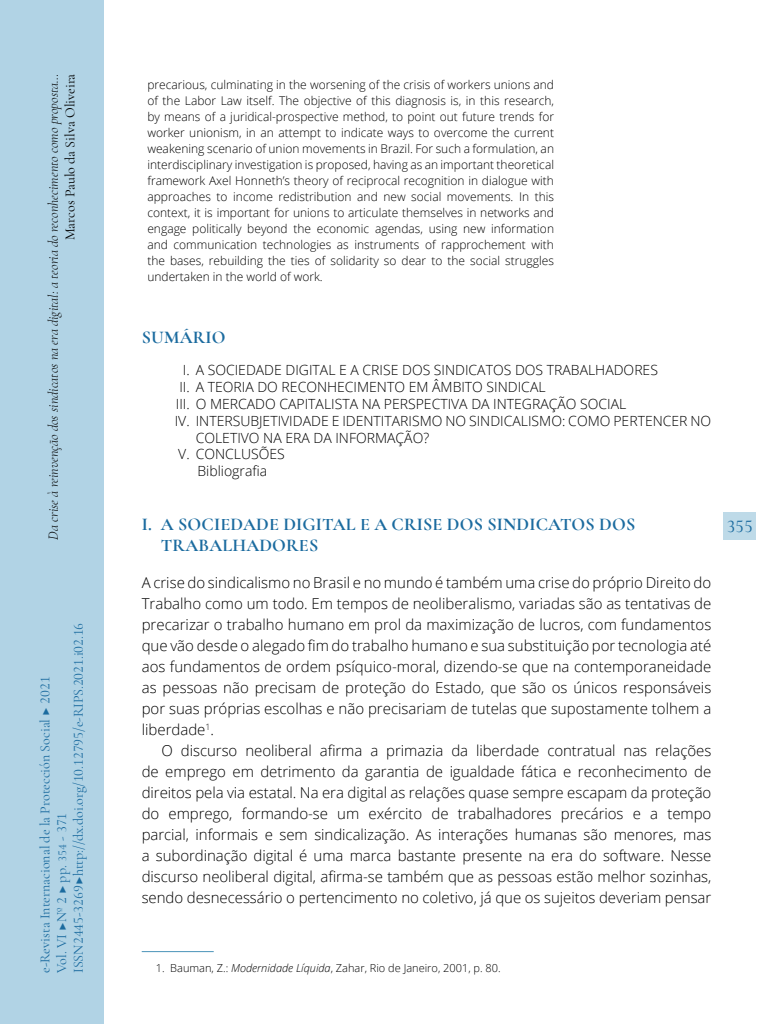
<style>
.page{position:relative;width:768px;height:1024px;background:#fff}
.page>*{position:absolute;margin:0;border:0;box-sizing:border-box;transform-origin:0 0}
._40_Enunciado{font:700 18px/21.6px "Cormorant Garamond";letter-spacing:.01em;color:#1b6b9f}
.t1{font:500 18px "Cormorant Garamond";color:#1b6b9f}
._00_bsc_brasil{font:300 15px/21px "Open Sans";letter-spacing:-.005em;color:#000;text-align:justify}
._00_bsc_Sin_brasil{font:300 15px/21px "Open Sans";color:#000;text-align:justify}
.Summary{font:300 14px/16.8px "Open Sans";color:#000}
.t2{font:14px/16.8px "Cormorant Garamond";color:#1b6b9f}
.t3{font:italic 300 14px "Cormorant Garamond";color:#000}
.t4{font:14px "Cormorant Garamond";color:#000}
.Summary_2{font:300 14px "Open Sans";color:#000}
.abstract_texto{font:300 12px/16px "Open Sans";color:#000;text-align:justify}
.zz_notas{font:300 11px "Open Sans";color:#000}
.s1{font-size:12px}
.s2{font-style:italic}
</style>
<div class="page">
<hr style="left:142px;top:951px;width:72px;height:1px;background:#4b94b9">
<div style="left:0;top:0;width:103px;height:1024px;background:#b1d3e5"></div>
<div style="left:724px;top:512px;width:32px;height:28px;background:#bedae8"></div>
<p class="t3" style="left:45px;top:540px;width:467px;rotate:-90deg">Da crise à reinvenção dos sindicatos na era digital: a teoria do reconhecimento como proposta…</p>
<p class="t4" style="left:62px;top:240px;width:168px;rotate:-90deg">Marcos Paulo da Silva Oliveira</p>
<p class="t2" style="left:70px;top:973px;width:352px;rotate:-90deg">ISSN 2445-3269 ▶ http://dx.doi.org/10.12795/e-RIPS.2021.i02.16</p>
<p class="t2" style="left:36px;top:973px;width:298px;rotate:-90deg">e-Revista Internacional de la Protección Social ▶ 2021<br>Vol. VI ▶Nº 2 ▶ pp. <span class="s1">354</span> - 371</p>
<p class="abstract_texto" style="left:147px;top:76px;width:408px">precarious, culminating in the worsening of the crisis of workers unions and of the Labor Law itself. The objective of this diagnosis is, in this research, by means of a juridical-prospective method, to point out future trends for worker unionism, in an attempt to indicate ways to overcome the current weakening scenario of union movements in Brazil. For such a formulation, an interdisciplinary investigation is proposed, having as an important theoretical framework Axel Honneth’s theory of reciprocal recognition in dialogue with approaches to income redistribution and new social movements. In this context, it is important for unions to articulate themselves in networks and engage politically beyond the economic agendas, using new information and communication technologies as instruments of rapprochement with the bases, rebuilding the ties of solidarity so dear to the social struggles undertaken in the world of work.</p>
<p class="_40_Enunciado" style="left:142px;top:326px;width:85px">SUMÁRIO</p>
<p class="Summary" style="left:183px;top:362px;width:477px">I. A SOCIEDADE DIGITAL E A CRISE DOS SINDICATOS DOS TRABALHADORES</p>
<p class="Summary" style="left:179px;top:378px;width:368px">II. A TEORIA DO RECONHECIMENTO EM ÂMBITO SINDICAL</p>
<p class="Summary" style="left:176px;top:395px;width:452px">III. O MERCADO CAPITALISTA NA PERSPECTIVA DA INTEGRAÇÃO SOCIAL</p>
<p class="Summary" style="left:196px;top:412px;width:517px;text-indent:-21px">IV. INTERSUBJETIVIDADE E IDENTITARISMO NO SINDICALISMO: COMO PERTENCER NO<br>COLETIVO NA ERA DA INFORMAÇÃO?</p>
<p class="Summary" style="left:178px;top:446px;width:108px">V. CONCLUSÕES</p>
<p class="Summary_2" style="left:197px;top:462px;width:71px">Bibliografia</p>
<p class="_40_Enunciado" style="left:161px;top:513px;width:476px;text-indent:-19px">I. A SOCIEDADE DIGITAL E A CRISE DOS SINDICATOS DOS<br>TRABALHADORES</p>
<p class="_00_bsc_Sin_brasil" style="left:142px;top:572px;width:571px">A crise do sindicalismo no Brasil e no mundo é também uma crise do próprio Direito do Trabalho como um todo. Em tempos de neoliberalismo, variadas são as tentativas de precarizar o trabalho humano em prol da maximização de lucros, com fundamentos que vão desde o alegado fim do trabalho humano e sua substituição por tecnologia até aos fundamentos de ordem psíquico-moral, dizendo-se que na contemporaneidade as pessoas não precisam de proteção do Estado, que são os únicos responsáveis por suas próprias escolhas e não precisariam de tutelas que supostamente tolhem a liberdade<sup>1</sup>.</p>
<p class="_00_bsc_brasil" style="left:142px;top:740px;width:571px;text-indent:20px">O discurso neoliberal afirma a primazia da liberdade contratual nas relações de emprego em detrimento da garantia de igualdade fática e reconhecimento de direitos pela via estatal. Na era digital as relações quase sempre escapam da proteção do emprego, formando-se um exército de trabalhadores precários e a tempo parcial, informais e sem sindicalização. As interações humanas são menores, mas a subordinação digital é uma marca bastante presente na era do software. Nesse discurso neoliberal digital, afirma-se também que as pessoas estão melhor sozinhas, sendo desnecessário o pertencimento no coletivo, já que os sujeitos deveriam pensar</p>
<h1 class="t1" style="left:726px;top:515px;width:28px">355</h1>
<p class="zz_notas" style="left:156px;top:961px;width:346px">1. Bauman, Z.: <span class="s2">Modernidade Líquida</span>, Zahar, Rio de Janeiro, 2001, p. 80.</p>
</div>
